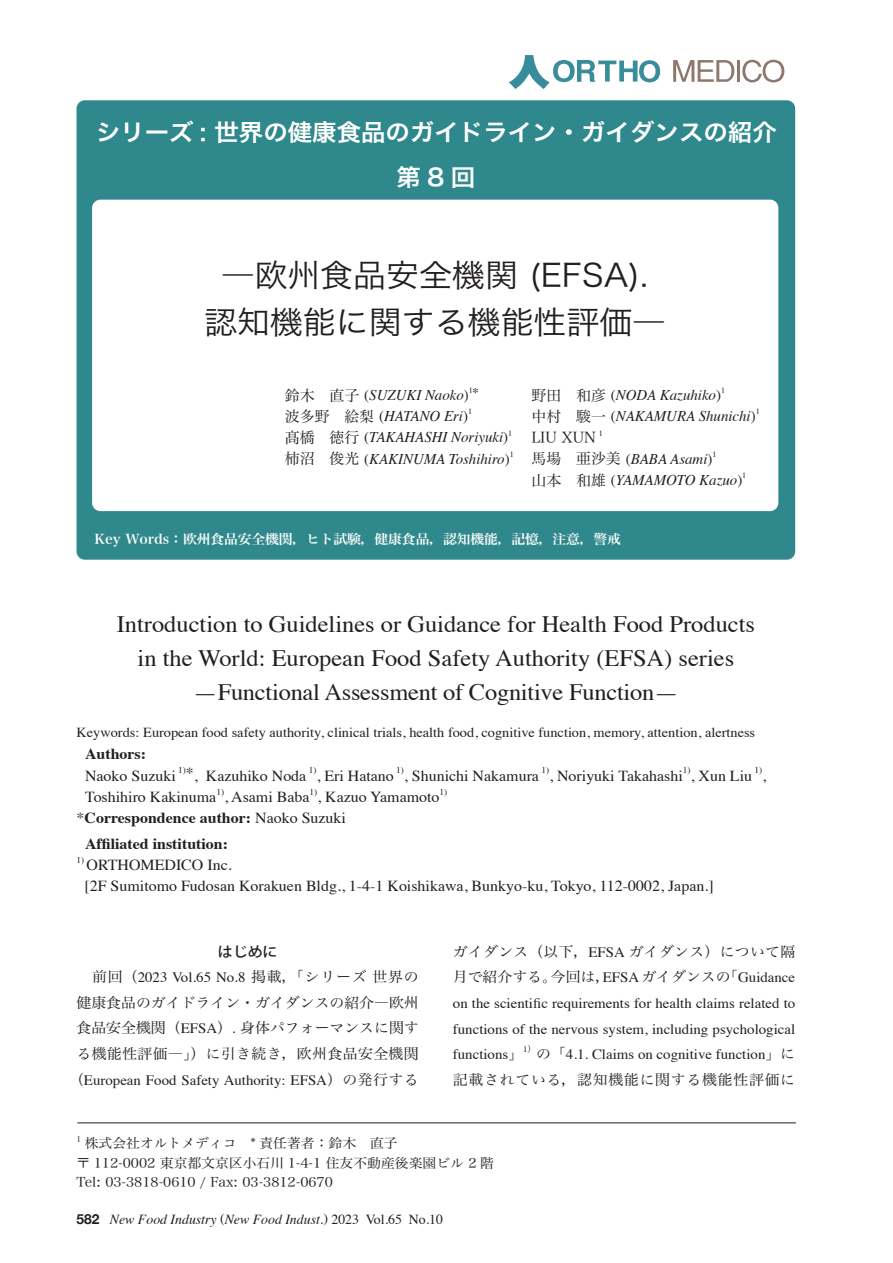
<style>
.page{position:relative;width:893px;height:1263px;background:#fff}
.page>*{position:absolute;margin:0;border:0;box-sizing:border-box;transform-origin:0 0}
.t1{font:31.65px/46.8px "Hira Kaku Pro N W3";color:#231f20;text-align:center;scale:1.04 1}
.t2{font:23.4px/34px "Times";color:#231f20;text-align:center;scale:1.04 1}
.t3{font:23.4px "Hira Kaku Pro N W6";color:#fff;scale:1.04 1}
.t4{font:23.4px "Hira Kaku Pro W6";color:#fff;scale:1.04 1}
.t5{font:15.3px/21.1px "Times";color:#231f20;scale:1.04 1}
.t6{font:700 15.3px/25.5px "Times";color:#231f20;scale:1.04 1}
.t7{font:italic 14.85px "Times";color:#231f20}
.t8{font:14.85px "Hira Min Pro N W3";color:#231f20}
.t9{font:14.25px/25.5px "Times";color:#231f20;text-align:justify;scale:1.04 1}
.t10{font:14.25px/25.5px "Hira Min Pro N W3";letter-spacing:.02em;color:#231f20;text-align:justify;scale:1.04 1}
.t11{font:14.25px "Hira Min Pro N W3";letter-spacing:.05em;color:#231f20;scale:1.04 1}
.t12{font:500 14.25px "Koz Go Pr 6 N";color:#231f20;scale:1.04 1}
.t13{font:13.8px "Times";color:#231f20;scale:1.04 1}
.t14{font:italic 13.8px "Times";color:#231f20}
.t15{font:13.2px/19.2px "Hira Min Pro N W3";color:#231f20;scale:1.04 1}
.t16{font:13.2px "Hira Min Pro N W6";letter-spacing:-.01em;color:#fff;scale:1.04 1}
.t17{font:8.85px "Times";color:#231f20;scale:1.04 1}
.t18{font:8.4px "Times";color:#231f20;scale:1.04 1}
.t19{font:8.1px "Times";color:#231f20}
.t20{font:7.8px "Hira Min Pro N W3";color:#231f20;scale:1.04 1}
.s1{font-family:"Hira Min Pro N W3";font-style:normal}
.s2{font-style:normal}
.s3{font-size:13.2px}
.s4{font-weight:700}
.s5{font-weight:400}
.s6{font-family:"Times"}
.s7{font-family:"Hira Min Pro N W3"}
.s8{font-family:"Helvetica Neue";font-weight:700;font-style:normal}
</style>
<div class="page">
<div style="left:77px;top:100px;width:718px;height:460px;background:#2f888b;border-radius:8px"></div>
<div style="left:92px;top:200px;width:686px;height:311px;background:#fff;border-radius:8px"></div>
<svg style="left:509px;top:55px;width:151px;height:34px"></svg>
<svg style="left:673px;top:60px;width:62px;height:22px"></svg>
<hr style="left:737px;top:60px;width:3px;height:22px;background:#8e776c">
<svg style="left:742px;top:60px;width:42px;height:22px"></svg>
<hr style="left:77px;top:1122px;width:719px;height:1px;background:#231f20">
<h2 class="t3" style="left:96px;top:111px;width:656px">シリーズ : 世界の健康食品のガイドライン・ガイダンスの紹介</h2>
<h2 class="t4" style="left:397px;top:156px;width:77px">第8回</h2>
<h1 class="t1" style="left:204px;top:250px;width:445px">―欧州食品安全機関 (EFSA).認知機能に関する機能性評価―</h1>
<p class="t7" style="left:285px;top:382px;width:185px"><span class="s1">鈴木　直子</span> <span class="s2">(</span>SUZUKI Naoko<span class="s2">)</span></p>
<p class="t19" style="left:469px;top:383px;width:12px">1<span class="s3">*</span></p>
<p class="t7" style="left:285px;top:403px;width:185px"><span class="s1">波多野　絵梨</span> <span class="s2">(</span>HATANO Eri<span class="s2">)</span></p>
<p class="t19" style="left:468px;top:404px;width:6px">1</p>
<p class="t7" style="left:285px;top:424px;width:225px"><span class="s1">髙橋　徳行</span> <span class="s2">(</span>TAKAHASHI Noriyuki<span class="s2">)</span></p>
<p class="t19" style="left:508px;top:425px;width:6px">1</p>
<p class="t7" style="left:285px;top:446px;width:226px"><span class="s1">柿沼　俊光</span> <span class="s2">(</span>KAKINUMA Toshihiro<span class="s2">)</span></p>
<p class="t19" style="left:510px;top:446px;width:6px">1</p>
<p class="t7" style="left:531px;top:382px;width:191px"><span class="s1">野田　和彦</span> <span class="s2">(</span>NODA Kazuhiko<span class="s2">)</span></p>
<p class="t19" style="left:721px;top:383px;width:6px">1</p>
<p class="t7" style="left:531px;top:403px;width:226px"><span class="s1">中村　駿一</span> <span class="s2">(</span>NAKAMURA Shunichi<span class="s2">)</span></p>
<p class="t19" style="left:756px;top:404px;width:6px">1</p>
<p class="t8" style="left:531px;top:425px;width:66px">LIU XUN</p>
<p class="t19" style="left:599px;top:425px;width:6px">1</p>
<p class="t7" style="left:531px;top:446px;width:182px"><span class="s1">馬場　亜沙美</span> <span class="s2">(</span>BABA Asami<span class="s2">)</span></p>
<p class="t19" style="left:712px;top:446px;width:6px">1</p>
<p class="t7" style="left:531px;top:467px;width:212px"><span class="s1">山本　和雄</span> <span class="s2">(</span>YAMAMOTO Kazuo<span class="s2">)</span></p>
<p class="t19" style="left:742px;top:468px;width:6px">1</p>
<p class="t16" style="left:95px;top:527px;width:508px">Key Words：欧州食品安全機関，ヒト試験，健康食品，認知機能，記憶，注意，警戒</p>
<h2 class="t2" style="left:117px;top:605px;width:615px">Introduction to Guidelines or Guidance for Health Food Products in the World: European Food Safety Authority (EFSA) series —Functional Assessment of Cognitive Function—</h2>
<p class="t13" style="left:77px;top:719px;width:654px">Keywords: European food safety authority, clinical trials, health food, cognitive function, memory, attention, alertness</p>
<p class="t5" style="left:85px;top:742px;width:214px"><span class="s4">Authors:<br></span>Naoko Suzuki <sup>1)</sup>*, Kazuhiko Noda</p>
<p class="t17" style="left:309px;top:762px;width:9px">1)</p>
<p class="t5" style="left:316px;top:763px;width:76px">, Eri Hatano</p>
<p class="t17" style="left:396px;top:762px;width:9px">1)</p>
<p class="t5" style="left:404px;top:763px;width:131px">, Shunichi Nakamura</p>
<p class="t17" style="left:541px;top:762px;width:9px">1)</p>
<p class="t5" style="left:549px;top:763px;width:130px">, Noriyuki Takahashi</p>
<p class="t17" style="left:683px;top:762px;width:9px">1)</p>
<p class="t5" style="left:690px;top:763px;width:61px">, Xun Liu</p>
<p class="t17" style="left:754px;top:762px;width:9px">1)</p>
<p class="t5" style="left:762px;top:763px;width:5px">,</p>
<p class="t5" style="left:85px;top:785px;width:128px">Toshihiro Kakinuma</p>
<p class="t17" style="left:216px;top:783px;width:9px">1)</p>
<p class="t5" style="left:224px;top:785px;width:84px">, Asami Baba</p>
<p class="t17" style="left:310px;top:783px;width:9px">1)</p>
<p class="t5" style="left:317px;top:785px;width:119px">, Kazuo Yamamoto</p>
<p class="t17" style="left:440px;top:783px;width:9px">1)</p>
<p class="t6" style="left:85px;top:804px;width:252px;text-indent:-9px"><span class="s5">*</span>Correspondence author: <span class="s5">Naoko Suzuki<br></span>Affiliated institution:</p>
<p class="t17" style="left:77px;top:851px;width:9px">1)</p>
<p class="t5" style="left:85px;top:853px;width:606px">ORTHOMEDICO Inc.<br>[2F Sumitomo Fudosan Korakuen Bldg., 1-4-1 Koishikawa, Bunkyo-ku, Tokyo, 112-0002, Japan.]</p>
<p class="t12" style="left:218px;top:944px;width:59px">はじめに</p>
<p class="t10" style="left:77px;top:963px;width:331px">　前回（<span class="s6">2023 Vol.65 No.8</span> 掲載，「シリーズ世界の健康食品のガイドライン・ガイダンスの紹介―欧州食品安全機関（<span class="s6">EFSA</span>）<span class="s6">.</span> 身体パフォーマンスに関する機能性評価―」）に引き続き，欧州食品安全機関</p>
<p class="t9" style="left:69px;top:1066px;width:338px"><span class="s7">（</span>European Food Safety Authority: EFSA<span class="s7">）の発行する</span></p>
<p class="t10" style="left:453px;top:937px;width:331px">ガイダンス（以下，<span class="s6">EFSA</span> ガイダンス）について隔月で紹介する。今回は，<span class="s6">EFSA</span>ガイダンスの「<span class="s6">Guidance</span></p>
<p class="t9" style="left:453px;top:989px;width:331px">on the scientific requirements for health claims related to functions of the nervous system, including psychological functions<span class="s7">」</span></p>
<p class="t18" style="left:523px;top:1041px;width:14px">1<span class="s7">）</span></p>
<p class="t9" style="left:536px;top:1040px;width:251px"><span class="s7">の「</span>4.1. Claims on cognitive function<span class="s7">」に</span></p>
<p class="t11" style="left:453px;top:1067px;width:331px">記載されている，認知機能に関する機能性評価に</p>
<p class="t20" style="left:77px;top:1132px;width:6px">1</p>
<p class="t15" style="left:77px;top:1133px;width:403px;text-indent:8px">株式会社オルトメディコ　* 責任著者：鈴木　直子<br>〒 112-0002 東京都文京区小石川 1-4-1 住友不動産後楽園ビル 2 階<br>Tel: 03-3818-0610 / Fax: 03-3812-0670</p>
<p class="t14" style="left:77px;top:1207px;width:368px"><span class="s8">582</span> New Food Industry <span class="s2">(</span>New Food Indust.<span class="s2">) 2023 Vol.65 No.10</span></p>
</div>
